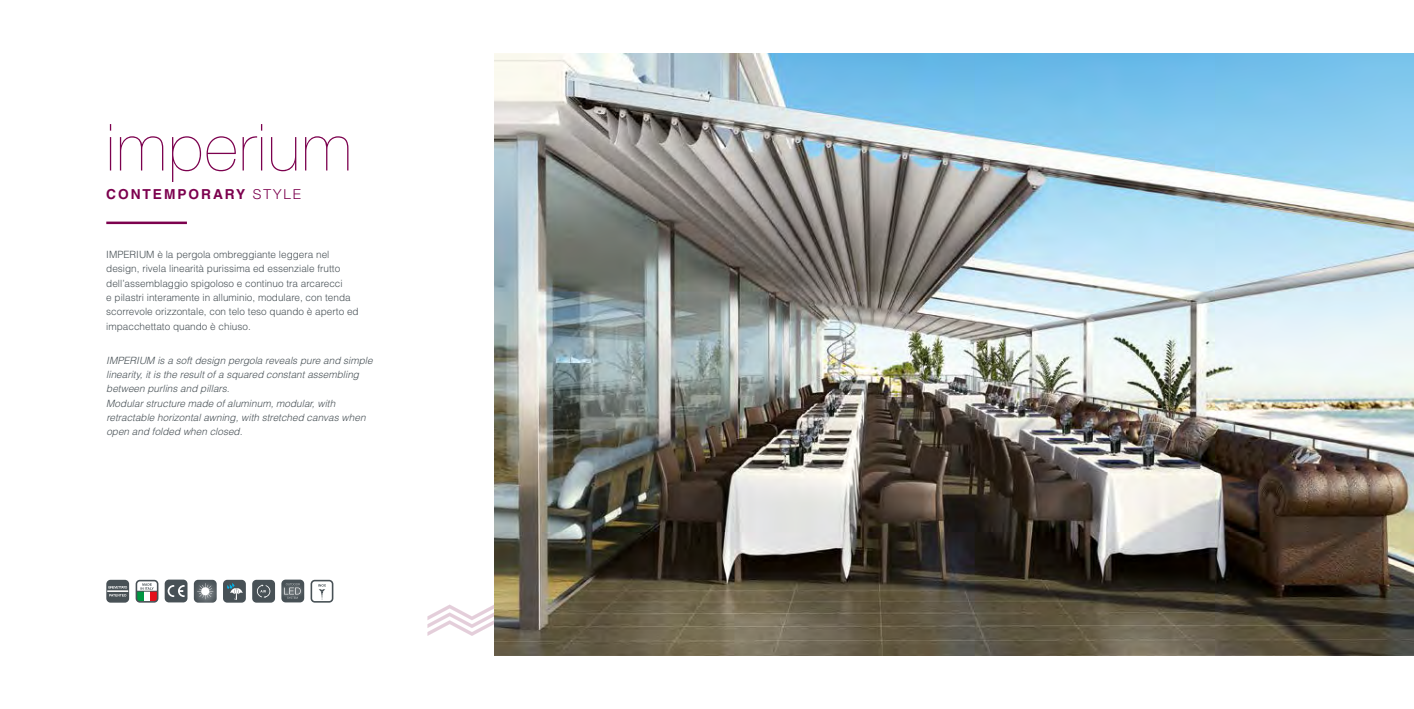
<style>
.page{position:relative;width:1414px;height:709px;background:#fff}
.page>*{position:absolute;margin:0;border:0;box-sizing:border-box;transform-origin:0 0}
.t1{font:200 65px "Helvetica Neue LT Std";letter-spacing:.025em;color:#7c014e}
.t2{font:700 13.75px "Helvetica CE";letter-spacing:.14em;color:#7c014e}
.t3{font:300 10px/14.4px "Helvetica";color:#485156}
.t4{font:italic 300 10px/14.4px "Helvetica";color:#485156}
.s1{font-family:"Helvetica Neue LT Std";font-weight:300}
</style>
<div class="page">
<svg style="left:427px;top:604px;width:68px;height:32px"></svg>
<hr style="left:106px;top:221px;width:81px;height:3px;background:#7c014e">
<div style="left:282px;top:580px;width:21px;height:21px;background:#485156;border-radius:3px"></div>
<div style="left:281px;top:579px;width:23px;height:23px;border:2px solid #485156;border-radius:3px"></div>
<div style="left:281px;top:584px;width:23px;height:14px;background:#fff;opacity:.7"></div>
<svg style="left:284px;top:583px;width:17px;height:16px"></svg>
<div style="left:137px;top:591px;width:7px;height:10px;background:#009641"></div>
<div style="left:150px;top:591px;width:7px;height:10px;background:#e40f1b"></div>
<div style="left:136px;top:580px;width:22px;height:22px;border:2px solid #485156;border-radius:3px"></div>
<svg style="left:136px;top:583px;width:21px;height:9px"></svg>
<div style="left:107px;top:580px;width:21px;height:22px;background:#485156;border-radius:3px"></div>
<div style="left:106px;top:580px;width:23px;height:22px;border:2px solid #485156;border-radius:3px"></div>
<svg style="left:107px;top:586px;width:21px;height:10px"></svg>
<div style="left:191px;top:577px;width:32px;height:32px;background:#fff;opacity:.75"></div>
<svg style="left:197px;top:583px;width:16px;height:16px"></svg>
<div style="left:253px;top:580px;width:21px;height:22px;background:#485156;border-radius:3px"></div>
<div style="left:252px;top:580px;width:23px;height:22px;border:2px solid #485156;border-radius:3px"></div>
<svg style="left:257px;top:584px;width:13px;height:14px"></svg>
<div style="left:224px;top:580px;width:21px;height:22px;background:#485156;border-radius:3px"></div>
<div style="left:223px;top:580px;width:23px;height:22px;border:2px solid #485156;border-radius:3px"></div>
<svg style="left:227px;top:583px;width:16px;height:17px"></svg>
<div style="left:311px;top:580px;width:22px;height:22px;border:2px solid #485156;border-radius:3px"></div>
<svg style="left:318px;top:584px;width:8px;height:16px"></svg>
<div style="left:165px;top:580px;width:22px;height:21px;background:#485156;border-radius:3px"></div>
<div style="left:165px;top:579px;width:22px;height:23px;border:2px solid #485156;border-radius:3px"></div>
<svg style="left:168px;top:585px;width:17px;height:12px"></svg>
<img style="left:495px;top:53px;width:919px;height:603px">
<h1 class="t1" style="left:106px;top:110px;width:247px">imperium</h1>
<h2 class="t2" style="left:106px;top:186px;width:196px">CONTEMPORARY <span class="s1">STYLE</span></h2>
<p class="t3" style="left:106px;top:247px;width:254px">IMPERIUM è la pergola ombreggiante leggera nel design, rivela linearità purissima ed essenziale frutto dell’assemblaggio spigoloso e continuo tra arcarecci<br>e pilastri interamente in alluminio, modulare, con tenda scorrevole orizzontale, con telo teso quando è aperto ed impacchettato quando è chiuso.</p>
<p class="t4" style="left:106px;top:352px;width:270px">IMPERIUM is a softdesign pergola reveals pure and simple linearity,itis the resultofa squared constantassembling between purlins and pillars.<br>Modularstructure made ofaluminum,modular,with retractable horizontalawning,with stretched canvas when open and folded when closed.</p>
</div>
